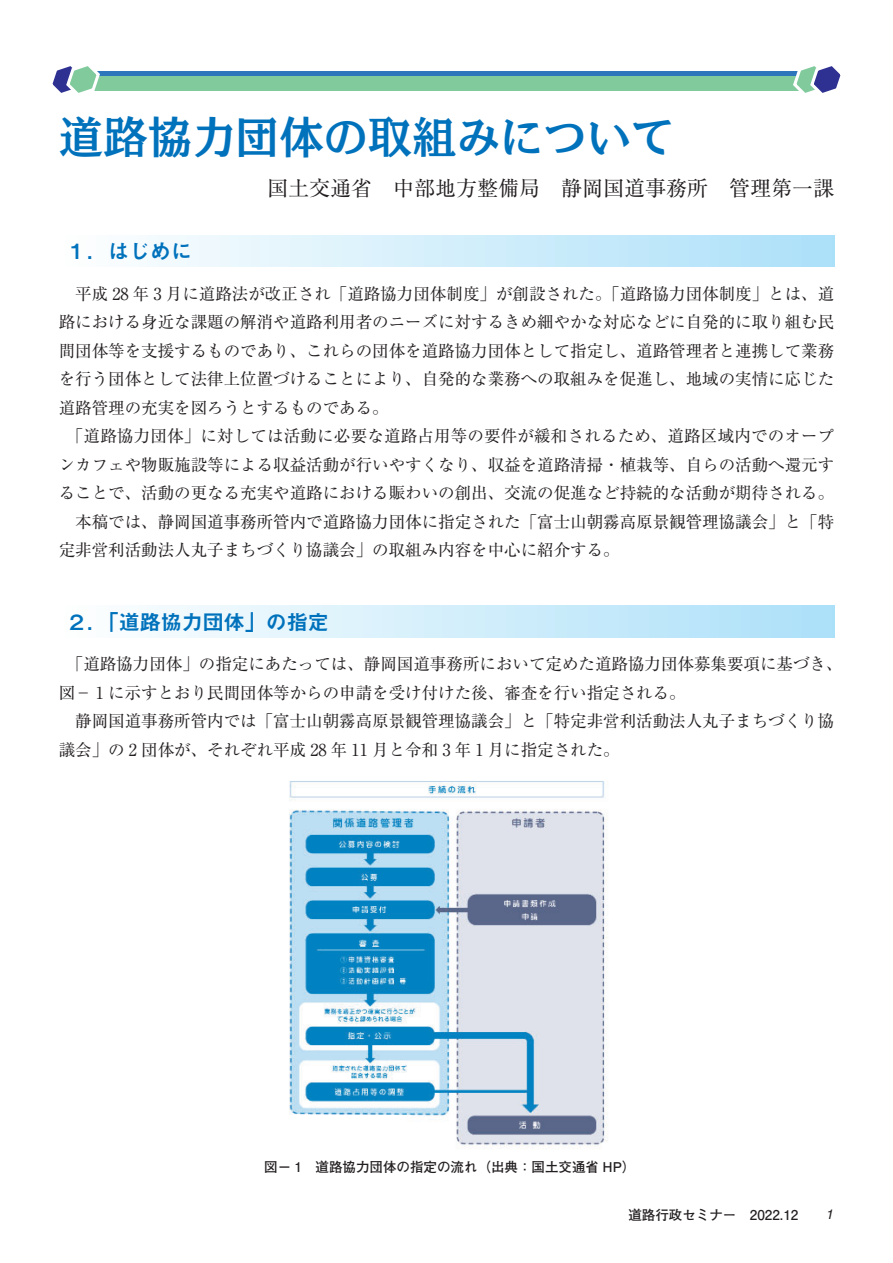
<style>
.page{position:relative;width:893px;height:1263px;background:#fff}
.page>*{position:absolute;margin:0;border:0;box-sizing:border-box;transform-origin:0 0}
.t1{font:45px "Rg PNOW MB 83 pv RKSJ H";letter-spacing:-.02em;color:#0072bc}
.t2{font:21px "Ryumin Pr 6 N Reg 90 msp RKSJ H";color:#231f20}
.t3{font:21px "Midashi Go Pro MB31 90 msp RKSJ H";color:#0072bc}
.t4{font:16.5px/28.5px "Ryumin Pr 6 N Reg 90 msp RKSJ H";color:#231f20}
.t5{font:13.5px "Futo Go B101 Pro Bold 90 msp RKSJ H";color:#231f20}
.s1{font-family:"Helvetica";font-style:italic}
</style>
<div class="page">
<div style="left:66px;top:76px;width:764px;height:15px;background:#80ca9c"></div>
<div style="left:66px;top:71px;width:764px;height:5px;background:#2e76bc"></div>
<svg style="left:52px;top:66px;width:48px;height:27px"></svg>
<svg style="left:793px;top:66px;width:48px;height:27px"></svg>
<div style="left:59px;top:235px;width:775px;height:32px;background:linear-gradient(to right,#fefefe,#ace0f9)"></div>
<div style="left:59px;top:606px;width:775px;height:31px;background:linear-gradient(to right,#fefefe,#ace0f9)"></div>
<img style="left:289px;top:781px;width:319px;height:368px">
<h1 class="t1" style="left:58px;top:114px;width:618px">道路協力団体の取組みについて</h1>
<p class="t2" style="left:267px;top:180px;width:569px">国土交通省　中部地方整備局　静岡国道事務所　管理第一課</p>
<p class="t3" style="left:66px;top:243px;width:128px">１．はじめに</p>
<p class="t4" style="left:75px;top:281px;width:761px">平成 28 年 3 月に道路法が改正され「道路協力団体制度」が創設された。「道路協力団体制度」とは、道</p>
<p class="t4" style="left:59px;top:310px;width:777px">路における身近な課題の解消や道路利用者のニーズに対するきめ細やかな対応などに自発的に取り組む民</p>
<p class="t4" style="left:59px;top:338px;width:777px">間団体等を支援するものであり、これらの団体を道路協力団体として指定し、道路管理者と連携して業務</p>
<p class="t4" style="left:59px;top:367px;width:777px">を行う団体として法律上位置づけることにより、自発的な業務への取組みを促進し、地域の実情に応じた</p>
<p class="t4" style="left:59px;top:395px;width:332px">道路管理の充実を図ろうとするものである。</p>
<p class="t4" style="left:67px;top:424px;width:769px">「道路協力団体」に対しては活動に必要な道路占用等の要件が緩和されるため、道路区域内でのオープ</p>
<p class="t4" style="left:59px;top:452px;width:777px">ンカフェや物販施設等による収益活動が行いやすくなり、収益を道路清掃・植栽等、自らの活動へ還元す</p>
<p class="t4" style="left:59px;top:481px;width:777px">ることで、活動の更なる充実や道路における賑わいの創出、交流の促進など持続的な活動が期待される。</p>
<p class="t4" style="left:75px;top:509px;width:761px">本稿では、静岡国道事務所管内で道路協力団体に指定された「富士山朝霧高原景観管理協議会」と「特</p>
<p class="t4" style="left:59px;top:538px;width:562px">定非営利活動法人丸子まちづくり協議会」の取組み内容を中心に紹介する。</p>
<p class="t3" style="left:66px;top:614px;width:264px">２．「道路協力団体」の指定</p>
<p class="t4" style="left:59px;top:652px;width:785px;text-indent:8px">「道路協力団体」の指定にあたっては、静岡国道事務所において定めた道路協力団体募集要項に基づき、図－ 1 に示すとおり民間団体等からの申請を受け付けた後、審査を行い指定される。</p>
<p class="t4" style="left:59px;top:709px;width:777px;text-indent:16px">静岡国道事務所管内では「富士山朝霧高原景観管理協議会」と「特定非営利活動法人丸子まちづくり協議会」の 2 団体が、それぞれ平成 28 年 11 月と令和 3 年 1 月に指定された。</p>
<p class="t5" style="left:264px;top:1161px;width:373px">図－ 1　道路協力団体の指定の流れ（出典：国土交通省 HP）</p>
<p class="t5" style="left:628px;top:1209px;width:206px">道路行政セミナー　2022.12　　<span class="s1">1</span></p>
</div>
